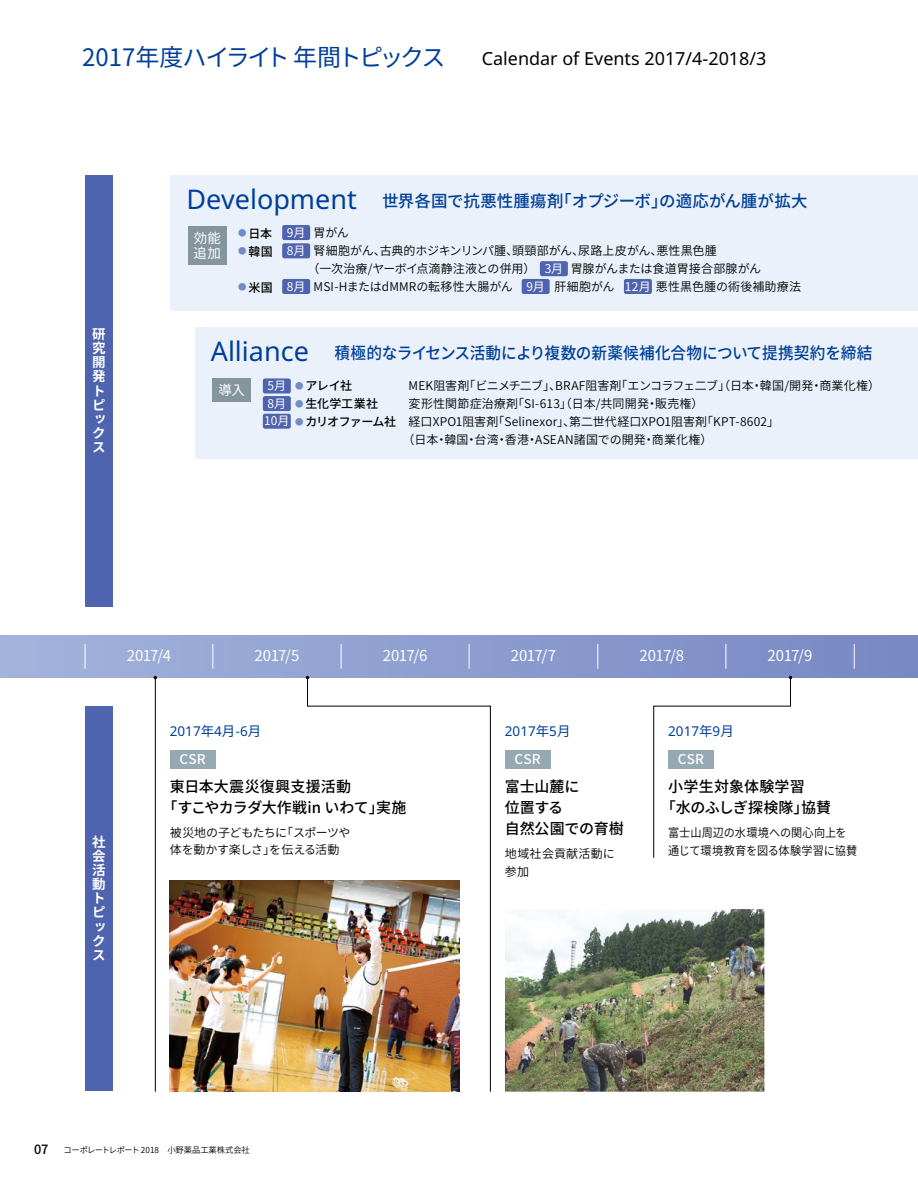
<style>
.page{position:relative;width:918px;height:1188px;background:#fff}
.page>*{position:absolute;margin:0;border:0;box-sizing:border-box;transform-origin:0 0}
.t1{font:24px "Noto Sans CJ Kjp";letter-spacing:-.07em;color:#003f98}
.t2{font:18px "Noto Sans";color:#000}
.t3{font:500 16.5px "Noto Sans CJ Kjp";letter-spacing:-.01em;color:#003f98;scale:.95 1}
.t4{font:500 16.5px "Noto Sans CJ Kjp";letter-spacing:-.01em;color:#003f98}
.t5{font:500 15px/21px "Noto Sans CJ Kjp";color:#000}
.t6{font:15px "Noto Sans CJ Kjp";letter-spacing:-.03em;color:#fff}
.t7{font:13.5px/28.3px "Noto Sans";color:#003f98}
.t8{font:700 13.5px/14.2px "Noto Sans CJ Kjp";color:#fff;text-align:justify}
.t9{font:13.5px/15px "Noto Sans CJ Kjp";color:#fff}
.t10{font:600 12px/18px "Noto Sans CJ Kjp";letter-spacing:.005em;color:#000}
.t11{font:600 12px "Noto Sans CJ Kjp";letter-spacing:-.015em;color:#000}
.t12{font:600 12px/18px "Noto Sans CJ Kjp";letter-spacing:.005em;color:#000;scale:.93 1}
.t13{font:600 12px/16.5px "Noto Sans CJ Kjp";letter-spacing:-.04em;color:#000}
.t14{font:500 12px "Noto Sans CJ Kjp";letter-spacing:-.02em;color:#000}
.t15{font:12px/17.5px "Noto Sans CJ Kjp";letter-spacing:-.015em;color:#fff}
.t16{font:500 12px "Noto Sans CJ Kjp";letter-spacing:-.08em;color:#000}
.t17{font:600 8.25px "Noto Sans CJ Kjp";color:#000}
.s1{font-family:"Noto Sans";font-weight:400;font-size:27px}
.s2{font-size:8.4px;color:#718cc7}
.s3{font-family:"Noto Sans CJ Kjp"}
.s4{font-family:"Noto Sans CJ Kjp";font-weight:500;color:#fff}
.s5{font-weight:500;font-size:12.75px}
</style>
<div class="page">
<div style="left:85px;top:175px;width:28px;height:432px;background:#4f64ae"></div>
<div style="left:0;top:635px;width:918px;height:43px;background:linear-gradient(to right,#a4b4dc,#7788c3)"></div>
<div style="left:85px;top:706px;width:28px;height:385px;background:#4f64ae"></div>
<hr style="left:155px;top:677px;width:1px;height:415px;background:#000">
<svg style="left:85px;top:644px;width:1px;height:25px"></svg>
<svg style="left:213px;top:644px;width:1px;height:25px"></svg>
<svg style="left:341px;top:644px;width:1px;height:25px"></svg>
<svg style="left:469px;top:644px;width:1px;height:25px"></svg>
<svg style="left:597px;top:644px;width:1px;height:25px"></svg>
<svg style="left:726px;top:644px;width:1px;height:25px"></svg>
<svg style="left:854px;top:644px;width:1px;height:25px"></svg>
<img style="left:170px;top:881px;width:137px;height:211px">
<div style="left:170px;top:750px;width:45px;height:18px;background:#96a9b3"></div>
<img style="left:307px;top:677px;width:184px;height:415px">
<img style="left:505px;top:909px;width:259px;height:183px">
<div style="left:505px;top:750px;width:45px;height:18px;background:#96a9b3"></div>
<svg style="left:653px;top:676px;width:139px;height:182px"></svg>
<div style="left:668px;top:750px;width:46px;height:18px;background:#96a9b3"></div>
<div style="left:195px;top:327px;width:723px;height:131px;background:#eaf1fa"></div>
<div style="left:213px;top:378px;width:38px;height:24px;background:#84959e"></div>
<div style="left:263px;top:414px;width:28px;height:15px;background:#4f64ae;border-radius:2px"></div>
<div style="left:263px;top:378px;width:28px;height:15px;background:#4f64ae;border-radius:2px"></div>
<div style="left:263px;top:396px;width:28px;height:15px;background:#4f64ae;border-radius:2px"></div>
<div style="left:171px;top:175px;width:747px;height:135px;background:#eaf1fa"></div>
<div style="left:188px;top:227px;width:39px;height:38px;background:#84959e"></div>
<div style="left:282px;top:225px;width:28px;height:15px;background:#4f64ae;border-radius:2px"></div>
<div style="left:540px;top:261px;width:28px;height:15px;background:#4f64ae;border-radius:2px"></div>
<div style="left:282px;top:279px;width:28px;height:15px;background:#4f64ae;border-radius:2px"></div>
<div style="left:282px;top:243px;width:28px;height:15px;background:#4f64ae;border-radius:2px"></div>
<div style="left:522px;top:279px;width:28px;height:15px;background:#4f64ae;border-radius:2px"></div>
<div style="left:624px;top:279px;width:28px;height:15px;background:#4f64ae;border-radius:2px"></div>
<h1 class="t1" style="left:82px;top:44px;width:365px">2017年度ハイライト 年間トピックス</h1>
<h2 class="t2" style="left:482px;top:46px;width:286px">Calendar of Events 2017/4-2018/3</h2>
<p class="t8" style="left:92px;top:327px;width:15px">研究開発トピックス</p>
<p class="t4" style="left:186px;top:192px;width:623px"><span class="s1">Development</span> 世界各国で抗悪性腫瘍剤「オプジーボ」の適応がん腫が拡大</p>
<p class="t9" style="left:194px;top:231px;width:29px">効能追加</p>
<p class="t15" style="left:287px;top:224px;width:20px">9月</p>
<p class="t15" style="left:545px;top:260px;width:20px">3月</p>
<p class="t15" style="left:287px;top:278px;width:20px">8月</p>
<p class="t10" style="left:314px;top:224px;width:37px">胃がん</p>
<p class="t10" style="left:314px;top:242px;width:405px">腎細胞がん、古典的ホジキンリンパ腫、頭頸部がん、尿路上皮がん、悪性黒色腫</p>
<p class="t10" style="left:308px;top:260px;width:455px">（一次治療/ヤーボイ点滴静注液との併用）　　　 胃腺がんまたは食道胃接合部腺がん</p>
<p class="t10" style="left:314px;top:278px;width:489px">MSI-HまたはdMMRの転移性大腸がん　　　 肝細胞がん　　　 悪性黒色腫の術後補助療法</p>
<p class="t14" style="left:238px;top:227px;width:36px"><span class="s2">●</span> 日本</p>
<p class="t14" style="left:238px;top:245px;width:36px"><span class="s2">●</span>韓国</p>
<p class="t14" style="left:238px;top:281px;width:36px"><span class="s2">●</span>米国</p>
<p class="t15" style="left:287px;top:242px;width:20px">8月</p>
<p class="t15" style="left:526px;top:278px;width:20px">9月</p>
<p class="t15" style="left:625px;top:278px;width:27px">12月</p>
<p class="t3" style="left:211px;top:344px;width:698px"><span class="s1">Alliance</span> 積極的なライセンス活動により複数の新薬候補化合物について提携契約を締結</p>
<p class="t9" style="left:218px;top:383px;width:28px">導入</p>
<p class="t15" style="left:264px;top:412px;width:27px">10月</p>
<p class="t11" style="left:409px;top:379px;width:473px">MEK阻害剤「ビニメチ二ブ」、BRAF阻害剤「エンコラフェ二ブ」（日本・韓国/開発・商業化権）</p>
<p class="t10" style="left:409px;top:395px;width:297px">変形性関節症治療剤「SI-613」（日本/共同開発・販売権）</p>
<p class="t10" style="left:409px;top:413px;width:372px">経口XPO1阻害剤「Selinexor」、第二世代経口XPO1阻害剤「KPT-8602」</p>
<p class="t10" style="left:403px;top:431px;width:312px">（日本・韓国・台湾・香港・ASEAN諸国での開発・商業化権）</p>
<p class="t14" style="left:295px;top:379px;width:59px"><span class="s2">●</span> アレイ社</p>
<p class="t14" style="left:295px;top:397px;width:84px"><span class="s2">●</span> 生化学工業社</p>
<p class="t16" style="left:295px;top:415px;width:102px"><span class="s2">●</span> カリオファーム社</p>
<p class="t15" style="left:268px;top:377px;width:20px">5月<br>8月</p>
<p class="t6" style="left:127px;top:647px;width:46px">2017/4</p>
<p class="t6" style="left:255px;top:647px;width:46px">2017/5</p>
<p class="t6" style="left:383px;top:647px;width:46px">2017/6</p>
<p class="t6" style="left:511px;top:647px;width:47px">2017/7</p>
<p class="t6" style="left:639px;top:647px;width:46px">2017/8</p>
<p class="t6" style="left:768px;top:647px;width:46px">2017/9</p>
<p class="t8" style="left:92px;top:835px;width:15px">社会活動トピックス</p>
<p class="t7" style="left:179px;top:716px;width:84px;text-indent:-9px">2017<span class="s3">年</span>4<span class="s3">月-</span>6<span class="s3">月<br></span><span class="s4">CSR</span></p>
<p class="t5" style="left:162px;top:776px;width:246px;text-indent:8px">東日本大震災復興支援活動<br>「すこやカラダ大作戦in いわて」実施</p>
<p class="t13" style="left:170px;top:825px;width:182px">被災地の子どもたちに「スポーツや体を動かす楽しさ」を伝える活動</p>
<p class="t7" style="left:514px;top:716px;width:58px;text-indent:-9px">2017<span class="s3">年</span>5<span class="s3">月<br></span><span class="s4">CSR</span></p>
<p class="t5" style="left:505px;top:776px;width:120px">富士山麓に<br>位置する<br>自然公園での育樹</p>
<p class="t10" style="left:505px;top:845px;width:111px">地域社会貢献活動に参加</p>
<p class="t7" style="left:678px;top:716px;width:58px;text-indent:-9px">2017<span class="s3">年</span>9<span class="s3">月<br></span><span class="s4">CSR</span></p>
<p class="t5" style="left:661px;top:776px;width:172px;text-indent:8px">小学生対象体験学習<br>「水のふしぎ探検隊」協賛</p>
<p class="t12" style="left:668px;top:824px;width:205px">富士山周辺の水環境への関心向上を通じて環境教育を図る体験学習に協賛</p>
<p class="t17" style="left:34px;top:1146px;width:217px"><span class="s5">07</span> コーポレートレポート 2018　小野薬品工業株式会社</p>
</div>
